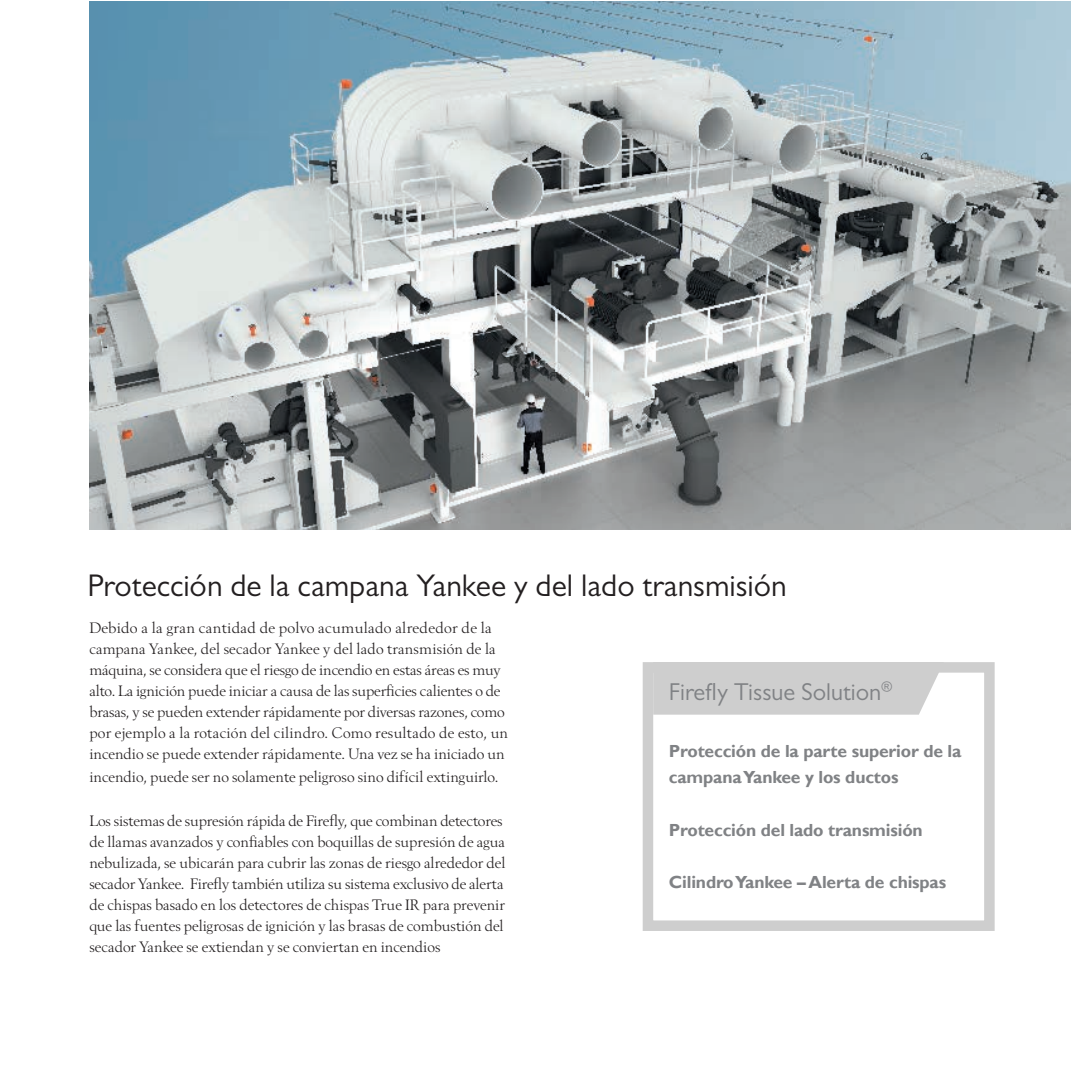
<style>
.page{position:relative;width:1072px;height:1072px;background:#fff}
.page>*{position:absolute;margin:0;border:0;box-sizing:border-box;transform-origin:0 0}
.Rubrik{font:31.5px "Gill Sans MT Pro";color:#231f20}
.Mellanrubrik{font:24.5px "Gill Sans MT Pro";color:#808285}
.Mellanrubrik-2{font:700 17.5px/26.2px "Gill Sans";letter-spacing:-.01em;color:#808285}
.t1{font:15.75px/21px "Berling";color:#231f20}
</style>
<div class="page">
<div style="left:642px;top:662px;width:352px;height:269px;border:10px solid #cecece"></div>
<div style="left:653px;top:662px;width:290px;height:52px;background:#cecece"></div>
<img style="left:89px;top:1px;width:981px;height:529px">
<p class="Rubrik" style="left:87px;top:567px;width:701px">Protección de la campana Yankee y del lado transmisión</p>
<p class="t1" style="left:89px;top:618px;width:413px">Debido a la gran cantidad de polvo acumulado alrededor de la campana Yankee, del secador Yankee y del lado transmisión de la máquina, se considera que el riesgo de incendio en estas áreas es muy</p>
<p class="t1" style="left:89px;top:681px;width:420px">alto. La ignición puede iniciar a causa de las superficies calientes o de brasas, y se pueden extender rápidamente por diversas razones, como por ejemplo a la rotación del cilindro. Como resultado de esto, un incendio se puede extender rápidamente. Una vez se ha iniciado un</p>
<p class="t1" style="left:89px;top:767px;width:411px">incendio, puede ser no solamente peligroso sino difícil extinguirlo.</p>
<p class="t1" style="left:89px;top:810px;width:418px">Los sistemas de supresión rápida de Firefly, que combinan detectores de llamas avanzados y confiables con boquillas de supresión de agua nebulizada, se ubicarán para cubrir las zonas de riesgo alrededor del secador Yankee. Firefly también utiliza su sistema exclusivo de alerta</p>
<p class="t1" style="left:89px;top:894px;width:417px">de chispas basado en los detectores de chispas True IR para prevenir</p>
<p class="t1" style="left:89px;top:915px;width:416px">que las fuentes peligrosas de ignición y las brasas de combustión del secador Yankee se extiendan y se conviertan en incendios</p>
<p class="Mellanrubrik" style="left:669px;top:677px;width:225px">Firefly Tissue Solution<sup>®</sup></p>
<p class="Mellanrubrik-2" style="left:669px;top:738px;width:294px">Protección de la parte superior de la campana Yankee y los ductos</p>
<p class="Mellanrubrik-2" style="left:669px;top:817px;width:255px">Protección del lado transmisión</p>
<p class="Mellanrubrik-2" style="left:669px;top:869px;width:279px">Cilindro Yankee – Alerta de chispas</p>
</div>
